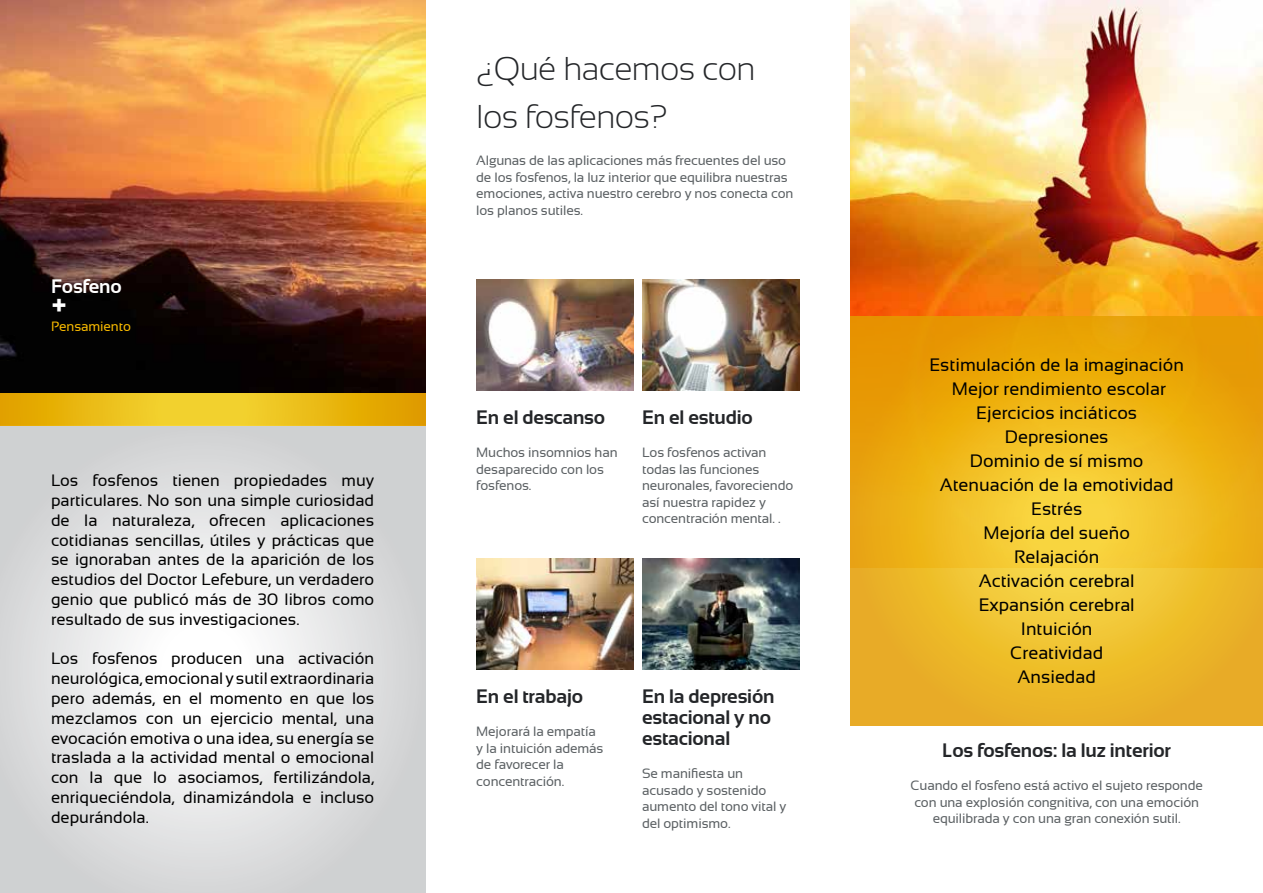
<style>
.page{position:relative;width:1263px;height:893px;background:#fff}
.page>*{position:absolute;margin:0;border:0;box-sizing:border-box;transform-origin:0 0}
.t1{font:700 34.5px "Sansation";color:#fff}
.t2{font:300 33px/48px "Sansation";letter-spacing:-.02em;color:#242629}
.t3{font:700 19.5px/21px "Sansation";letter-spacing:-.01em;color:#242629}
.t4{font:700 19.5px "Sansation";letter-spacing:-.01em;color:#fff}
.t5{font:18px/24px "Sansation";color:#000;text-align:center}
.t6{font:16.5px/19.8px "Sansation";color:#000;text-align:justify}
.t7{font:13.5px/16.5px "Sansation";letter-spacing:-.01em;color:#5b6063}
.t8{font:13.5px "Sansation";letter-spacing:-.01em;color:#fabb00}
</style>
<div class="page">
<img style="left:0;top:0;width:425px;height:394px">
<img style="left:850px;top:0;width:413px;height:317px">
<svg style="left:0;top:426px;width:425px;height:467px"></svg>
<svg style="left:850px;top:317px;width:413px;height:408px;background:#edb41f"></svg>
<svg style="left:0;top:394px;width:425px;height:32px;background:#eabb16"></svg>
<img style="left:476px;top:279px;width:158px;height:112px">
<img style="left:476px;top:558px;width:158px;height:112px">
<img style="left:642px;top:279px;width:157px;height:112px">
<img style="left:642px;top:558px;width:157px;height:112px">
<p class="t4" style="left:51px;top:276px;width:72px">Fosfeno</p>
<h1 class="t1" style="left:51px;top:283px;width:18px">+</h1>
<p class="t8" style="left:51px;top:319px;width:81px">Pensamiento</p>
<p class="t6" style="left:51px;top:470px;width:325px">Los fosfenos tienen propiedades muy particulares. No son una simple curiosidad de la naturaleza, ofrecen aplicaciones cotidianas sencillas, útiles y prácticas que se ignoraban antes de la aparición de los estudios del Doctor Lefebure, un verdadero genio que publicó más de 30 libros como resultado de sus investigaciones.</p>
<p class="t6" style="left:51px;top:649px;width:325px">Los fosfenos producen una activación neurológica, emocional y sutil extraordinaria pero además, en el momento en que los mezclamos con un ejercicio mental, una evocación emotiva o una idea, su energía se traslada a la actividad mental o emocional con la que lo asociamos, fertilizándola, enriqueciéndola, dinamizándola e incluso depurándola.</p>
<h2 class="t2" style="left:476px;top:44px;width:281px">¿Qué hacemos con los fosfenos?</h2>
<p class="t7" style="left:476px;top:152px;width:319px">Algunas de las aplicaciones más frecuentes del uso de los fosfenos, la luz interior que equilibra nuestras emociones, activa nuestro cerebro y nos conecta con los planos sutiles.</p>
<p class="t3" style="left:476px;top:407px;width:130px">En el descanso</p>
<p class="t7" style="left:476px;top:444px;width:143px">Muchos insomnios han desaparecido con los fosfenos.</p>
<p class="t3" style="left:642px;top:407px;width:112px">En el estudio</p>
<p class="t7" style="left:642px;top:444px;width:153px">Los fosfenos activan todas las funciones neuronales, favoreciendo así nuestra rapidez y concentración mental. .</p>
<p class="t3" style="left:476px;top:686px;width:108px">En el trabajo</p>
<p class="t7" style="left:476px;top:723px;width:129px">Mejorará la empatía y la intuición además de favorecer la concentración.</p>
<p class="t3" style="left:642px;top:686px;width:134px">En la depresión estacional y no estacional</p>
<p class="t7" style="left:642px;top:765px;width:146px">Se manifiesta un acusado y sostenido aumento del tono vital y del optimismo.</p>
<p class="t5" style="left:929px;top:352px;width:256px">Estimulación de la imaginación<br>Mejor rendimiento escolar<br>Ejercicios inciáticos<br>Depresiones<br>Dominio de sí mismo<br>Atenuación de la emotividad<br>Estrés<br>Mejoría del sueño<br>Relajación<br>Activación cerebral<br>Expansión cerebral<br>Intuición<br>Creatividad<br>Ansiedad</p>
<p class="t3" style="left:942px;top:740px;width:230px">Los fosfenos: la luz interior</p>
<p class="t7" style="left:910px;top:777px;width:294px;text-align:center">Cuando el fosfeno está activo el sujeto responde con una explosión congnitiva, con una emoción equilibrada y con una gran conexión sutil.</p>
</div>
